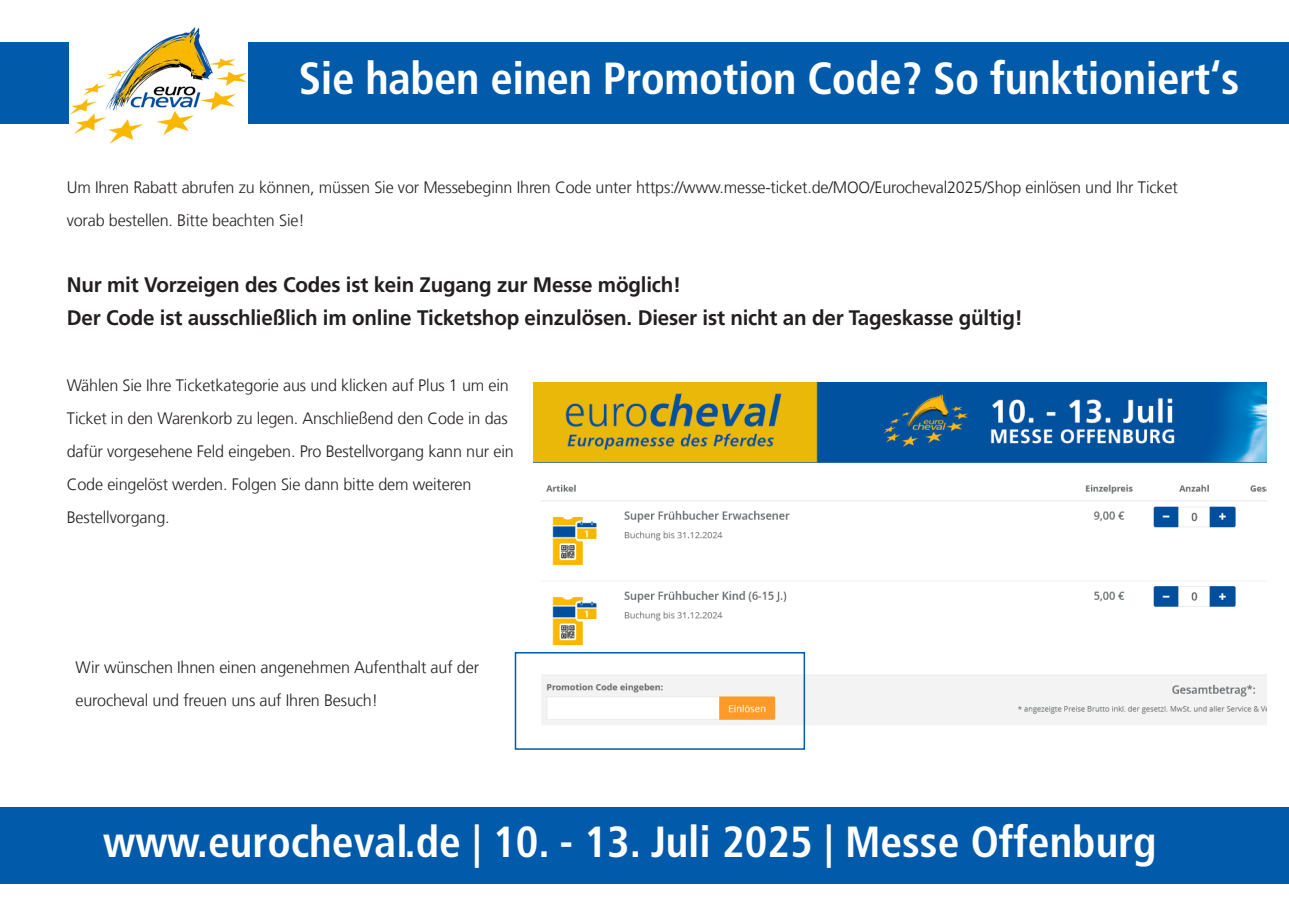
<style>
.page{position:relative;width:1289px;height:919px;background:#fff}
.page>*{position:absolute;margin:0;border:0;box-sizing:border-box;transform-origin:0 0}
.t1{font:700 condensed 45px "Frutiger LT Com";letter-spacing:-.01em;color:#fff}
.t2{font:700 condensed 43.5px "Frutiger LT Com";color:#fff}
.t3{font:700 21px "Frutiger LT Com";letter-spacing:-.01em;color:#231f20}
.t4{font:300 16.5px/33px "Frutiger LT Com";letter-spacing:-.01em;color:#231f20}
</style>
<div class="page">
<div style="left:0;top:42px;width:1288px;height:82px;background:#015aaa"></div>
<img style="left:69px;top:27px;width:179px;height:117px">
<div style="left:0;top:807px;width:1288px;height:77px;background:#015aaa"></div>
<img style="left:533px;top:383px;width:733px;height:344px">
<div style="left:514px;top:652px;width:291px;height:97px;border:2px solid #015aaa"></div>
<p class="t1" style="left:299px;top:51px;width:942px">Sie haben einen Promotion Code? So funktioniert‘s</p>
<p class="t4" style="left:67px;top:171px;width:1112px">Um Ihren Rabatt abrufen zu können, müssen Sie vor Messebeginn Ihren Code unter https://www.messe-ticket.de/MOO/Eurocheval2025/Shop einlösen und Ihr Ticket vorab bestellen. Bitte beachten Sie!</p>
<p class="t3" style="left:67px;top:272px;width:616px">Nur mit Vorzeigen des Codes ist kein Zugang zur Messe möglich!</p>
<p class="t3" style="left:67px;top:305px;width:957px">Der Code ist ausschließlich im online Ticketshop einzulösen. Dieser ist nicht an der Tageskasse gültig!</p>
<p class="t4" style="left:67px;top:369px;width:443px">Wählen Sie Ihre Ticketkategorie aus und klicken auf Plus 1 um ein</p>
<p class="t4" style="left:67px;top:402px;width:442px">Ticket in den Warenkorb zu legen. Anschließend den Code in das</p>
<p class="t4" style="left:67px;top:435px;width:448px">dafür vorgesehene Feld eingeben. Pro Bestellvorgang kann nur ein</p>
<p class="t4" style="left:67px;top:468px;width:406px">Code eingelöst werden. Folgen Sie dann bitte dem weiteren</p>
<p class="t4" style="left:67px;top:501px;width:104px">Bestellvorgang.</p>
<p class="t4" style="left:75px;top:650px;width:405px">Wir wünschen Ihnen einen angenehmen Aufenthalt auf der eurocheval und freuen uns auf Ihren Besuch!</p>
<p class="t2" style="left:103px;top:815px;width:1054px">www.eurocheval.de | 10. - 13. Juli 2025 | Messe Offenburg</p>
</div>
